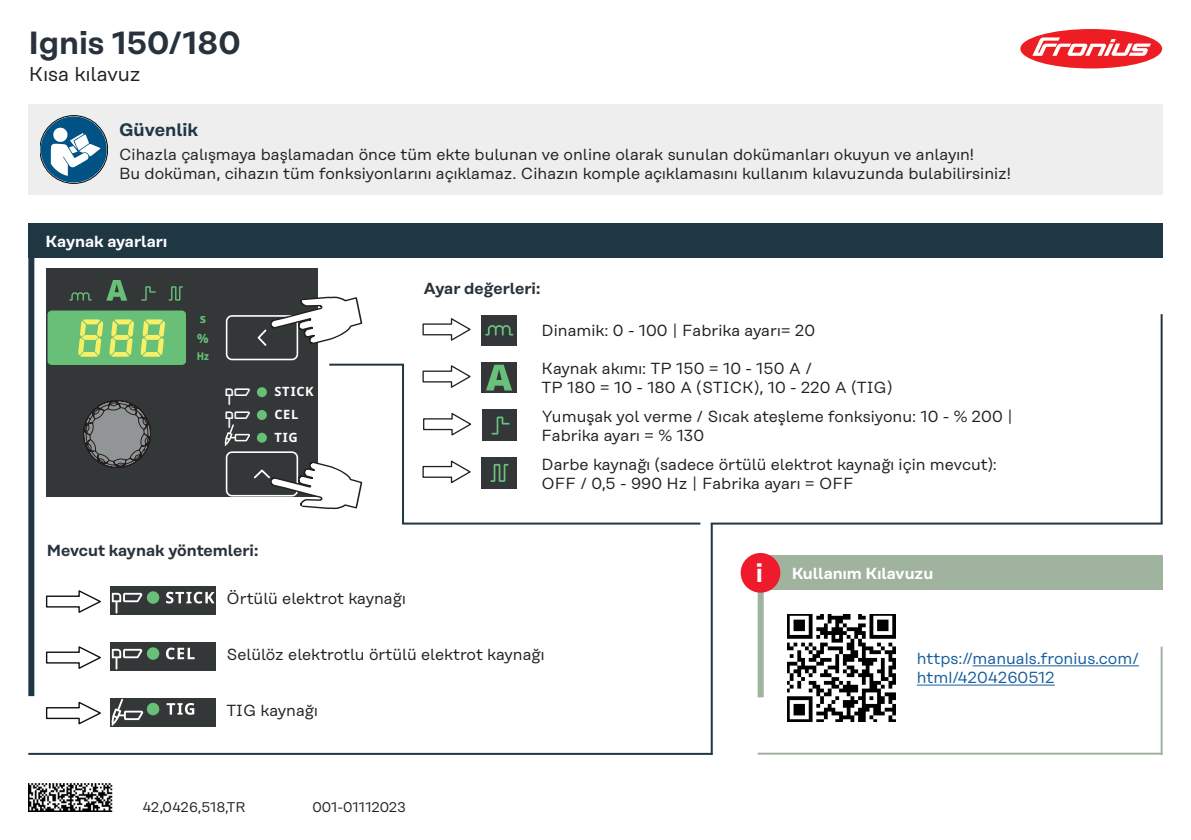
<style>
.page{position:relative;width:1191px;height:840px;background:#fff}
.page>*{position:absolute;margin:0;border:0;box-sizing:border-box;transform-origin:0 0}
.Überschrift{font:600 32px "Rational Display";color:#28323c}
.t1{font:600 26px "Rational Display";color:#fff}
.Unterüberschrift{font:20px "Rational Text";color:#231f20}
.Unterüberschrift-2{font:600 18px "Rational Text";color:#1f3643}
.t2{font:16px "Rational Text";color:#231f20}
.t3{font:16px/19.2px "Rational Display";color:#175d9e}
.Arbeitsschritt{font:600 16px "Rational Text";color:#28323c}
.Unterüberschrift2{font:600 16px "Rational Text";color:#fff}
.Arbeitsschritt-2{font:600 16px "Rational Text";color:#fff}
.t4{font:14px "Rational Display";color:#231f20}
.t5{font:700 12.8px/22.8px "Noto Sans";letter-spacing:.055em;color:#fff}
.t6{font:700 12.8px "Noto Sans";color:#68c078}
.t7{font:700 12.6px "Noto Sans";color:#68c078}
.t8{font:800 10.6px "Noto Sans";color:#68c078;scale:.9 1}
</style>
<div class="page">
<div style="left:28px;top:104px;width:1134px;height:91px;background:#eee"></div>
<img style="left:28px;top:783px;width:85px;height:28px">
<div style="left:757px;top:555px;width:405px;height:34px;background:#9fb39e"></div>
<div style="left:757px;top:589px;width:6px;height:108px;background:#9fb39e"></div>
<hr style="left:757px;top:752px;width:405px;height:2px;background:#9fb39e">
<hr style="left:1160px;top:646px;width:2px;height:108px;background:#9fb39e">
<div style="left:740px;top:552px;width:40px;height:40px;background:#ee1b2d;border-radius:50%"></div>
<div style="left:1020px;top:29px;width:142px;height:39px;background:#ee1d23;border-radius:50%"></div>
<svg style="left:1032px;top:37px;width:119px;height:19px"></svg>
<div style="left:28px;top:223px;width:1134px;height:34px;background:#1f3643"></div>
<div style="left:28px;top:257px;width:6px;height:438px;background:#1f3643"></div>
<hr style="left:28px;top:752px;width:684px;height:2px;background:#1f3643">
<hr style="left:710px;top:523px;width:2px;height:231px;background:#1f3643">
<hr style="left:710px;top:522px;width:452px;height:2px;background:#1f3643">
<hr style="left:1160px;top:314px;width:2px;height:209px;background:#1f3643">
<hr style="left:329px;top:363px;width:75px;height:2px;background:#1f3643">
<hr style="left:402px;top:364px;width:2px;height:159px;background:#1f3643">
<hr style="left:402px;top:522px;width:298px;height:2px;background:#1f3643">
<img style="left:788px;top:614px;width:107px;height:107px">
<hr style="left:972px;top:665px;width:167px;height:1px;background:#175d9e">
<hr style="left:917px;top:684px;width:137px;height:1px;background:#175d9e">
<div style="left:47px;top:269px;width:270px;height:227px;background:#333738"></div>
<svg style="left:141px;top:286px;width:15px;height:14px"></svg>
<svg style="left:168px;top:286px;width:15px;height:14px"></svg>
<svg style="left:69px;top:292px;width:23px;height:8px"></svg>
<svg style="left:106px;top:280px;width:21px;height:20px"></svg>
<div style="left:257px;top:387px;width:10px;height:10px;background:#68c078;border-radius:50%"></div>
<div style="left:226px;top:315px;width:72px;height:45px;border:2px solid #fff;border-radius:5px"></div>
<div style="left:48px;top:310px;width:138px;height:55px;background:#68c078;border-radius:4px"></div>
<svg style="left:80px;top:399px;width:73px;height:69px;background:#626464"></svg>
<svg style="left:141px;top:319px;width:24px;height:37px"></svg>
<svg style="left:109px;top:319px;width:25px;height:37px"></svg>
<svg style="left:78px;top:319px;width:25px;height:37px"></svg>
<svg style="left:40px;top:116px;width:67px;height:66px"></svg>
<svg style="left:258px;top:278px;width:105px;height:82px"></svg>
<svg style="left:422px;top:318px;width:48px;height:22px"></svg>
<svg style="left:482px;top:315px;width:34px;height:30px"></svg>
<svg style="left:422px;top:365px;width:48px;height:22px"></svg>
<svg style="left:482px;top:362px;width:34px;height:30px"></svg>
<svg style="left:423px;top:413px;width:48px;height:22px"></svg>
<svg style="left:482px;top:409px;width:34px;height:31px"></svg>
<svg style="left:422px;top:460px;width:48px;height:23px"></svg>
<svg style="left:482px;top:457px;width:34px;height:31px"></svg>
<svg style="left:46px;top:590px;width:55px;height:22px"></svg>
<div style="left:110px;top:586px;width:106px;height:28px;background:#333738"></div>
<div style="left:147px;top:591px;width:12px;height:12px;background:#68c078;border-radius:50%"></div>
<svg style="left:112px;top:592px;width:30px;height:21px"></svg>
<svg style="left:166px;top:591px;width:48px;height:12px"></svg>
<svg style="left:46px;top:646px;width:55px;height:22px"></svg>
<div style="left:110px;top:642px;width:106px;height:28px;background:#333738"></div>
<div style="left:147px;top:647px;width:12px;height:12px;background:#68c078;border-radius:50%"></div>
<svg style="left:112px;top:648px;width:30px;height:21px"></svg>
<svg style="left:166px;top:647px;width:29px;height:12px"></svg>
<svg style="left:46px;top:701px;width:55px;height:23px"></svg>
<div style="left:110px;top:697px;width:106px;height:29px;background:#333738"></div>
<div style="left:147px;top:702px;width:12px;height:13px;background:#68c078;border-radius:50%"></div>
<svg style="left:167px;top:703px;width:27px;height:11px"></svg>
<svg style="left:111px;top:698px;width:32px;height:27px"></svg>
<svg style="left:226px;top:388px;width:24px;height:16px"></svg>
<svg style="left:225px;top:411px;width:138px;height:99px"></svg>
<p class="Überschrift" style="left:28px;top:24px;width:214px">Ignis 150/180</p>
<p class="Unterüberschrift" style="left:29px;top:63px;width:113px">Kısa kılavuz</p>
<p class="Unterüberschrift-2" style="left:119px;top:118px;width:81px">Güvenlik</p>
<p class="t2" style="left:119px;top:145px;width:856px">Cihazla çalışmaya başlamadan önce tüm ekte bulunan ve online olarak sunulan dokümanları okuyun ve anlayın!</p>
<p class="t2" style="left:119px;top:164px;width:893px">Bu doküman, cihazın tüm fonksiyonlarını açıklamaz. Cihazın komple açıklamasını kullanım kılavuzunda bulabilirsiniz!</p>
<p class="Arbeitsschritt-2" style="left:45px;top:231px;width:123px">Kaynak ayarları</p>
<p class="t7" style="left:200px;top:311px;width:8px">s</p>
<p class="t6" style="left:197px;top:330px;width:13px">%</p>
<p class="t8" style="left:197px;top:349px;width:15px">Hz</p>
<p class="t5" style="left:274px;top:380px;width:41px">STICK<br>CEL<br>TIG</p>
<p class="Arbeitsschritt" style="left:423px;top:279px;width:118px">Ayar değerleri:</p>
<p class="t2" style="left:541px;top:321px;width:275px">Dinamik: 0 - 100 | Fabrika ayarı= 20</p>
<p class="t2" style="left:541px;top:359px;width:272px">Kaynak akımı: TP 150 = 10 - 150 A /</p>
<p class="t2" style="left:541px;top:378px;width:352px">TP 180 = 10 - 180 A (STICK), 10 - 220 A (TIG)</p>
<p class="t2" style="left:541px;top:407px;width:473px">Yumuşak yol verme / Sıcak ateşleme fonksiyonu: 10 - % 200 |</p>
<p class="t2" style="left:541px;top:426px;width:164px">Fabrika ayarı = % 130</p>
<p class="t2" style="left:541px;top:455px;width:457px">Darbe kaynağı (sadece örtülü elektrot kaynağı için mevcut):</p>
<p class="t2" style="left:541px;top:474px;width:314px">OFF / 0,5 - 990 Hz | Fabrika ayarı = OFF</p>
<p class="Arbeitsschritt" style="left:47px;top:540px;width:213px">Mevcut kaynak yöntemleri:</p>
<p class="t2" style="left:226px;top:588px;width:181px">Örtülü elektrot kaynağı</p>
<p class="t1" style="left:756px;top:557px;width:9px">i</p>
<p class="Unterüberschrift2" style="left:791px;top:563px;width:143px">Kullanım Kılavuzu</p>
<p class="t2" style="left:226px;top:644px;width:320px">Selülöz elektrotlu örtülü elektrot kaynağı</p>
<p class="t2" style="left:226px;top:701px;width:93px">TIG kaynağı</p>
<p class="t4" style="left:142px;top:798px;width:105px">42,0426,518,TR</p>
<p class="t4" style="left:312px;top:798px;width:95px">001-01112023</p>
<p class="t3" style="left:917px;top:648px;width:224px">https://manuals.fronius.com/ html/4204260512</p>
</div>
